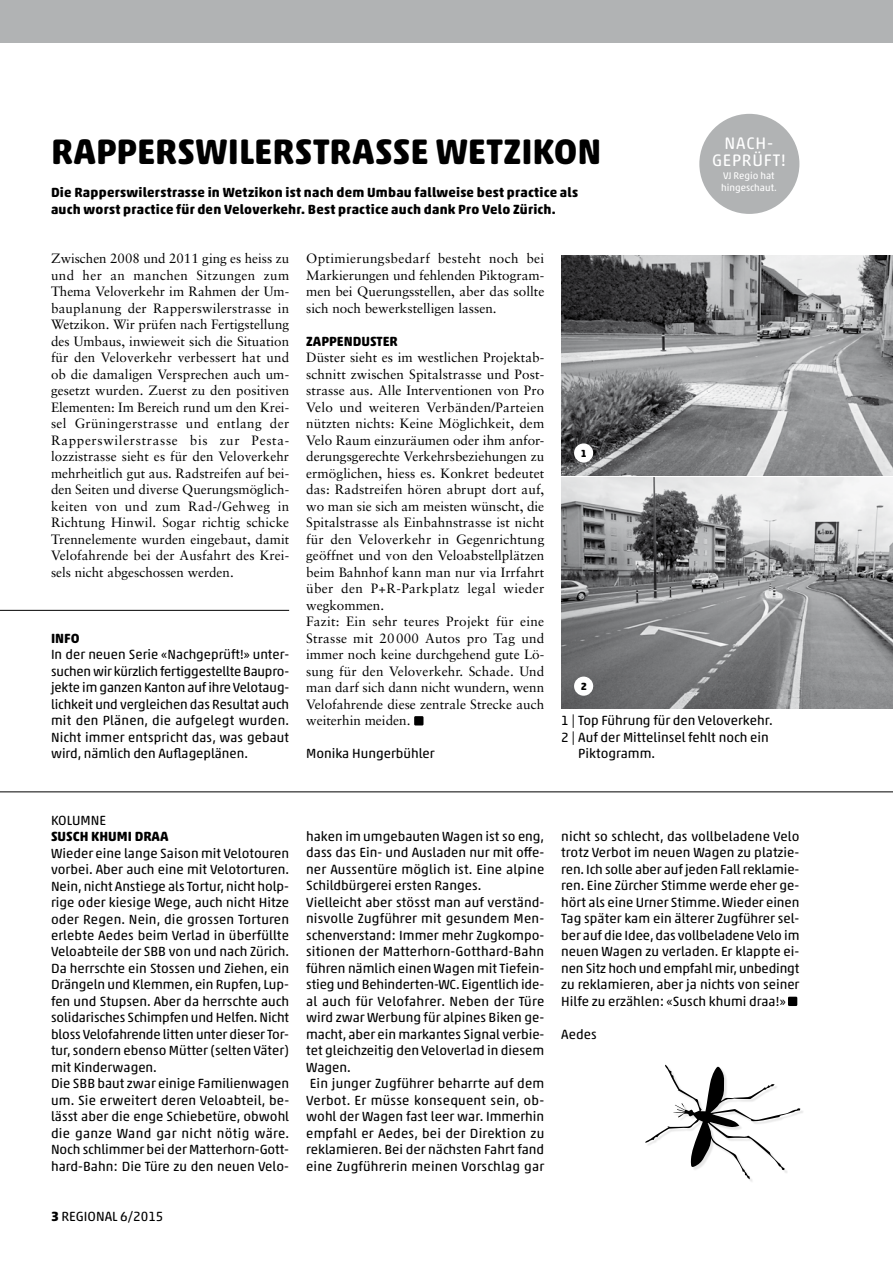
<style>
.page{position:relative;width:893px;height:1263px;background:#fff}
.page>*{position:absolute;margin:0;border:0;box-sizing:border-box;transform-origin:0 0}
.t1{font:700 36px "Akko Rounded Pro";color:#000}
.t2{font:16.95px/17.5px "Akko Rounded Pro";letter-spacing:.05em;color:#fff;text-align:center}
.t3{font:13.5px/16.5px "Akko Rounded Pro";color:#000}
.t4{font:13.5px/16.5px "Sabon";letter-spacing:.005em;color:#000;text-align:justify}
.t5{font:700 13.5px/16.5px "Akko Rounded Pro";letter-spacing:.015em;color:#000}
.t6{font:700 10.5px "Akko Rounded Pro";color:#000}
.t7{font:9.9px/11.2px "Akko Rounded Pro";color:#fff}
.s1{font-weight:700}
</style>
<div class="page">
<hr style="left:0;top:791px;width:893px;height:1px;background:#000">
<div style="left:788px;top:997px;width:9px;height:9px;background:#000"></div>
<div style="left:414px;top:716px;width:9px;height:9px;background:#000"></div>
<hr style="left:0;top:610px;width:289px;height:1px;background:#000">
<img style="left:561px;top:255px;width:332px;height:220px">
<img style="left:561px;top:477px;width:332px;height:231px">
<div style="left:574px;top:443px;width:19px;height:20px;background:#fff;border-radius:50%"></div>
<div style="left:574px;top:677px;width:19px;height:19px;background:#fff;border-radius:50%"></div>
<div style="left:699px;top:114px;width:100px;height:100px;background:#b1b3b4;border-radius:50%"></div>
<svg style="left:645px;top:1065px;width:155px;height:114px"></svg>
<div style="left:0;top:0;width:893px;height:43px;background:#b1b3b4"></div>
<p class="t2" style="left:712px;top:134px;width:75px">NACH-<br>GEPRÜFT!</p>
<p class="t7" style="left:721px;top:170px;width:57px">VJ Regio hat hingeschaut.</p>
<h1 class="t1" style="left:51px;top:130px;width:552px">RAPPERSWILERSTRASSE WETZIKON</h1>
<p class="t5" style="left:51px;top:184px;width:529px">Die Rapperswilerstrasse in Wetzikon ist nach dem Umbau fallweise best practice als auch worst practice für den Veloverkehr. Best practice auch dank Pro Velo Zürich.</p>
<p class="t4" style="left:306px;top:250px;width:240px">Optimierungsbedarf besteht noch bei Markierungen und fehlenden Piktogram&shy;men bei Querungsstellen, aber das sollte sich noch bewerkstelligen lassen.</p>
<p class="t5" style="left:306px;top:333px;width:93px">ZAPPENDUSTER</p>
<p class="t4" style="left:306px;top:349px;width:240px;text-align:left">Düster sieht es im westlichen Projektab&shy;schnitt zwischen Spitalstrasse und Post&shy;strasse aus. Alle Interventionen von Pro Velo und weiteren Verbänden/Parteien nützten nichts: Keine Möglichkeit, dem Velo Raum einzuräumen oder ihm anfor&shy;derungsgerechte Verkehrsbeziehungen zu ermöglichen, hiess es. Konkret bedeutet das: Radstreifen hören abrupt dort auf, wo man sie sich am meisten wünscht, die Spitalstrasse als Einbahnstrasse ist nicht für den Veloverkehr in Gegenrichtung geöffnet und von den Veloabstellplätzen beim Bahnhof kann man nur via Irrfahrt über den P+R-Parkplatz legal wieder wegkommen.<br>Fazit: Ein sehr teures Projekt für eine Strasse mit 20000 Autos pro Tag und immer noch keine durchgehend gute Lö&shy;sung für den Veloverkehr. Schade. Und man darf sich dann nicht wundern, wenn Velofahrende diese zentrale Strecke auch weiterhin meiden.</p>
<p class="t3" style="left:306px;top:745px;width:130px">Monika Hungerbühler</p>
<p class="t4" style="left:51px;top:250px;width:240px">Zwischen 2008 und 2011 ging es heiss zu und her an manchen Sitzungen zum Thema Veloverkehr im Rahmen der Um&shy;bauplanung der Rapperswilerstrasse in Wetzikon. Wir prüfen nach Fertigstellung des Umbaus, inwieweit sich die Situation für den Veloverkehr verbessert hat und ob die damaligen Versprechen auch um&shy;gesetzt wurden. Zuerst zu den positiven Elementen: Im Bereich rund um den Krei&shy;sel Grüningerstrasse und entlang der Rapperswilerstrasse bis zur Pesta&shy;lozzistrasse sieht es für den Veloverkehr mehrheitlich gut aus. Radstreifen auf bei&shy;den Seiten und diverse Querungsmöglich&shy;keiten von und zum Rad-/Gehweg in Richtung Hinwil. Sogar richtig schicke Trennelemente wurden eingebaut, damit Velofahrende bei der Ausfahrt des Krei&shy;sels nicht abgeschossen werden.</p>
<p class="t6" style="left:581px;top:446px;width:8px">1</p>
<p class="t5" style="left:51px;top:630px;width:30px">INFO</p>
<p class="t3" style="left:51px;top:646px;width:240px;text-align:justify">In der neuen Serie «Nachgeprüft!» unter&shy;suchen wir kürzlich fertiggestellte Baupro&shy;jekte im ganzen Kanton auf ihre Velotaug&shy;lichkeit und vergleichen das Resultat auch mit den Plänen, die aufgelegt wurden.<br>Nicht immer entspricht das, was gebaut wird, nämlich den Auflageplänen.</p>
<p class="t6" style="left:581px;top:679px;width:8px">2</p>
<p class="t3" style="left:561px;top:712px;width:213px">1 | Top Führung für den Veloverkehr.</p>
<p class="t3" style="left:561px;top:729px;width:209px">2 | Auf der Mittelinsel fehlt noch ein</p>
<p class="t3" style="left:578px;top:745px;width:78px">Piktogramm.</p>
<p class="t3" style="left:51px;top:811px;width:57px">KOLUMNE</p>
<p class="t5" style="left:51px;top:828px;width:119px">SUSCH KHUMI DRAA</p>
<p class="t3" style="left:51px;top:844px;width:240px">Wieder eine lange Saison mit Velotouren vorbei. Aber auch eine mit Velotorturen.<br>Nein, nicht Anstiege als Tortur, nicht holp&shy;rige oder kiesige Wege, auch nicht Hitze oder Regen. Nein, die grossen Torturen erlebte Aedes beim Verlad in überfüllte Veloabteile der SBB von und nach Zürich.<br>Da herrschte ein Stossen und Ziehen, ein Drängeln und Klemmen, ein Rupfen, Lup&shy;fen und Stupsen. Aber da herrschte auch solidarisches Schimpfen und Helfen. Nicht bloss Velofahrende litten unter dieser Tor&shy;tur, sondern ebenso Mütter (selten Väter) mit Kinderwagen.<br>Die SBB baut zwar einige Familienwagen um. Sie erweitert deren Veloabteil, be&shy;lässt aber die enge Schiebetüre, obwohl die ganze Wand gar nicht nötig wäre.<br>Noch schlimmer bei der Matterhorn-Gott&shy;hard-Bahn: Die Türe zu den neuen Velo-</p>
<p class="t3" style="left:51px;top:1207px;width:114px"><span class="s1">3</span> REGIONAL 6/2015</p>
<p class="t3" style="left:306px;top:828px;width:240px">haken im umgebauten Wagen ist so eng, dass das Ein- und Ausladen nur mit offe&shy;ner Aussentüre möglich ist. Eine alpine Schildbürgerei ersten Ranges.<br>Vielleicht aber stösst man auf verständ&shy;nisvolle Zugführer mit gesundem Men&shy;schenverstand: Immer mehr Zugkompo&shy;sitionen der Matterhorn-Gotthard-Bahn führen nämlich einen Wagen mit Tiefein&shy;stieg und Behinderten-WC. Eigentlich ide&shy;al auch für Velofahrer. Neben der Türe wird zwar Werbung für alpines Biken ge&shy;macht, aber ein markantes Signal verbie&shy;tet gleichzeitig den Veloverlad in diesem Wagen.<br>Ein junger Zugführer beharrte auf dem Verbot. Er müsse konsequent sein, ob&shy;wohl der Wagen fast leer war. Immerhin empfahl er Aedes, bei der Direktion zu reklamieren. Bei der nächsten Fahrt fand eine Zugführerin meinen Vorschlag gar</p>
<p class="t3" style="left:561px;top:828px;width:240px;text-align:justify">nicht so schlecht, das vollbeladene Velo trotz Verbot im neuen Wagen zu platzie&shy;ren. Ich solle aber auf jeden Fall reklamie&shy;ren. Eine Zürcher Stimme werde eher ge&shy;hört als eine Urner Stimme. Wieder einen Tag später kam ein älterer Zugführer sel&shy;ber auf die Idee, das vollbeladene Velo im neuen Wagen zu verladen. Er klappte ei&shy;nen Sitz hoch und empfahl mir, unbedingt zu reklamieren, aber ja nichts von seiner Hilfe zu erzählen: «Susch khumi draa!»</p>
<p class="t3" style="left:561px;top:1026px;width:37px">Aedes</p>
</div>
